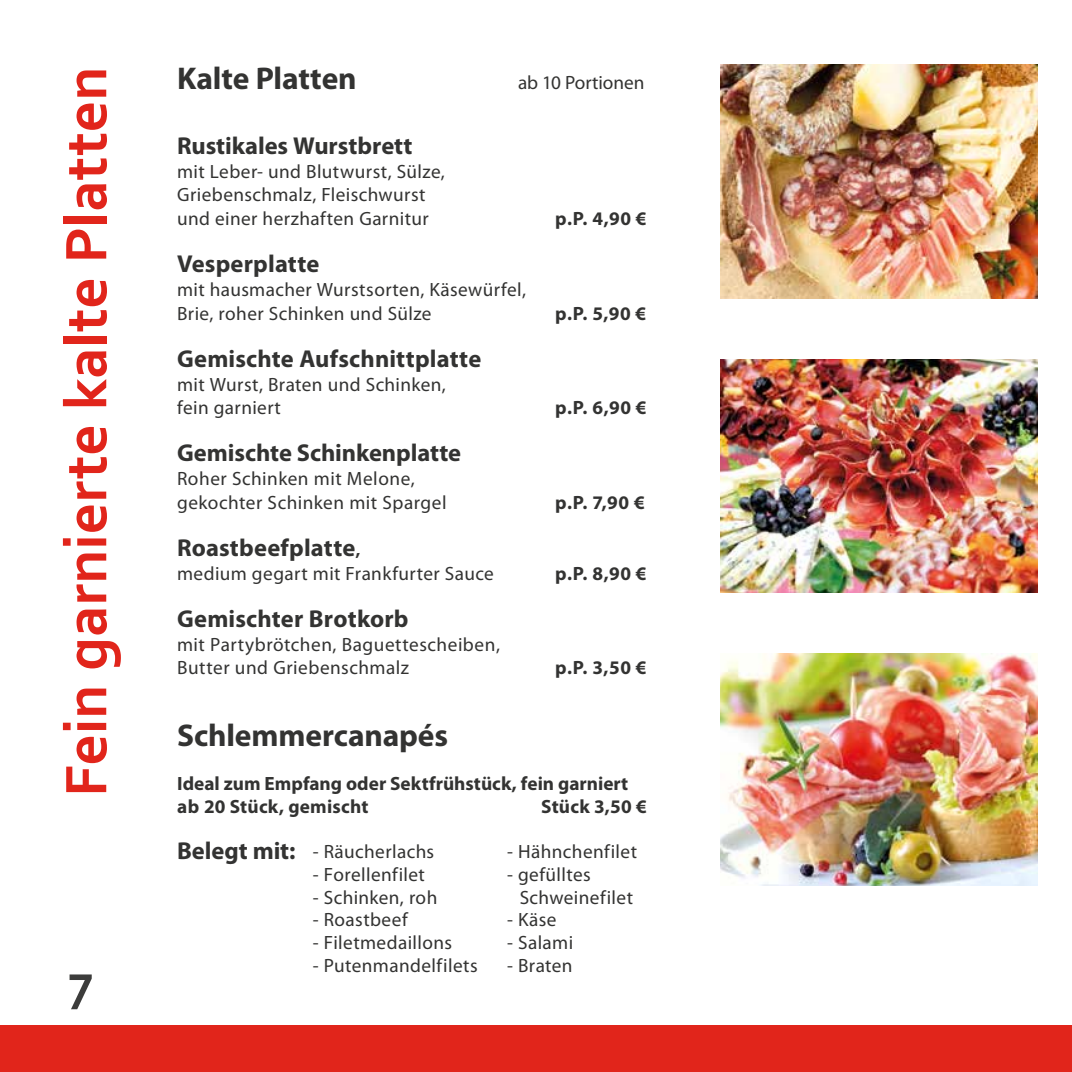
<style>
.page{position:relative;width:1072px;height:1072px;background:#fff}
.page>*{position:absolute;margin:0;border:0;box-sizing:border-box;transform-origin:0 0}
.t1{font:700 61.25px "Corbel";color:#e1251b}
.t2{font:700 52.5px "Corbel";color:#3c3c3b}
.t3{font:700 31.5px "Myriad Pro";letter-spacing:-.005em;color:#333332}
.t4{font:700 24.5px "Myriad Pro";letter-spacing:.005em;color:#333332}
.t5{font:19.25px/23.6px "Myriad Pro";letter-spacing:.025em;color:#333332}
.t6{font:700 19.25px/22.8px "Myriad Pro";letter-spacing:.005em;color:#333332}
.t7{font:19.25px "Myriad Pro";letter-spacing:-.005em;color:#333332}
.s1{font-size:17.5px}
</style>
<div class="page">
<div style="left:0;top:1024px;width:1071px;height:47px;background:#e1251b"></div>
<img style="left:720px;top:359px;width:317px;height:233px">
<img style="left:720px;top:65px;width:317px;height:233px">
<img style="left:720px;top:653px;width:317px;height:232px">
<h1 class="t1" style="left:48px;top:797px;width:731px;rotate:-90deg">Fein garnierte kalte Platten</h1>
<h3 class="t3" style="left:177px;top:57px;width:181px">Kalte Platten</h3>
<p class="t7" style="left:518px;top:70px;width:128px">ab 10 Portionen</p>
<p class="t4" style="left:177px;top:130px;width:237px">Rustikales Wurstbrett</p>
<p class="t5" style="left:177px;top:159px;width:269px">mit Leber- und Blutwurst, Sülze,<br>Griebenschmalz, Fleischwurst und einer herzhaften Garnitur</p>
<p class="t6" style="left:555px;top:207px;width:93px">p.P. 4,90 €</p>
<p class="t4" style="left:177px;top:248px;width:144px">Vesperplatte</p>
<p class="t5" style="left:177px;top:277px;width:350px">mit hausmacher Wurstsorten, Käsewürfel,<br>Brie, roher Schinken und Sülze</p>
<p class="t6" style="left:555px;top:301px;width:93px">p.P. 5,90 €</p>
<p class="t4" style="left:177px;top:343px;width:306px">Gemischte Aufschnittplatte</p>
<p class="t5" style="left:177px;top:372px;width:270px">mit Wurst, Braten und Schinken, fein garniert</p>
<p class="t6" style="left:555px;top:396px;width:93px">p.P. 6,90 €</p>
<p class="t4" style="left:177px;top:437px;width:286px">Gemischte Schinkenplatte</p>
<p class="t5" style="left:177px;top:466px;width:271px">Roher Schinken mit Melone, gekochter Schinken mit Spargel</p>
<p class="t6" style="left:555px;top:490px;width:91px">p.P. 7,90 €</p>
<p class="t4" style="left:177px;top:532px;width:185px">Roastbeefplatte<span class="s1">,</span></p>
<p class="t5" style="left:177px;top:561px;width:318px">medium gegart mit Frankfurter Sauce</p>
<p class="t6" style="left:555px;top:561px;width:93px">p.P. 8,90 €</p>
<p class="t4" style="left:177px;top:602px;width:233px">Gemischter Brotkorb</p>
<p class="t5" style="left:177px;top:632px;width:324px">mit Partybrötchen, Baguettescheiben,<br>Butter und Griebenschmalz</p>
<p class="t6" style="left:555px;top:655px;width:93px">p.P. 3,50 €</p>
<h3 class="t3" style="left:177px;top:715px;width:272px">Schlemmercanapés</h3>
<p class="t6" style="left:177px;top:771px;width:453px">Ideal zum Empfang oder Sektfrühstück, fein garniert ab 20 Stück, gemischt</p>
<p class="t6" style="left:541px;top:794px;width:107px">Stück 3,50 €</p>
<h2 class="t2" style="left:68px;top:949px;width:27px">7</h2>
<p class="t4" style="left:177px;top:834px;width:120px">Belegt mit:</p>
<p class="t5" style="left:313px;top:839px;width:123px">- Räucherlachs</p>
<p class="t5" style="left:313px;top:862px;width:114px">- Forellenfilet</p>
<p class="t5" style="left:313px;top:885px;width:126px">- Schinken, roh</p>
<p class="t5" style="left:313px;top:907px;width:96px">- Roastbeef</p>
<p class="t5" style="left:313px;top:930px;width:141px">- Filetmedaillons</p>
<p class="t5" style="left:313px;top:953px;width:166px">- Putenmandelfilets</p>
<p class="t5" style="left:507px;top:839px;width:131px">- Hähnchenfilet</p>
<p class="t5" style="left:519px;top:862px;width:115px;line-height:22.8px;text-indent:-13px">- gefülltes<br>Schweinefilet</p>
<p class="t5" style="left:507px;top:907px;width:51px">- Käse</p>
<p class="t5" style="left:507px;top:930px;width:68px">- Salami</p>
<p class="t5" style="left:507px;top:953px;width:67px">- Braten</p>
</div>
